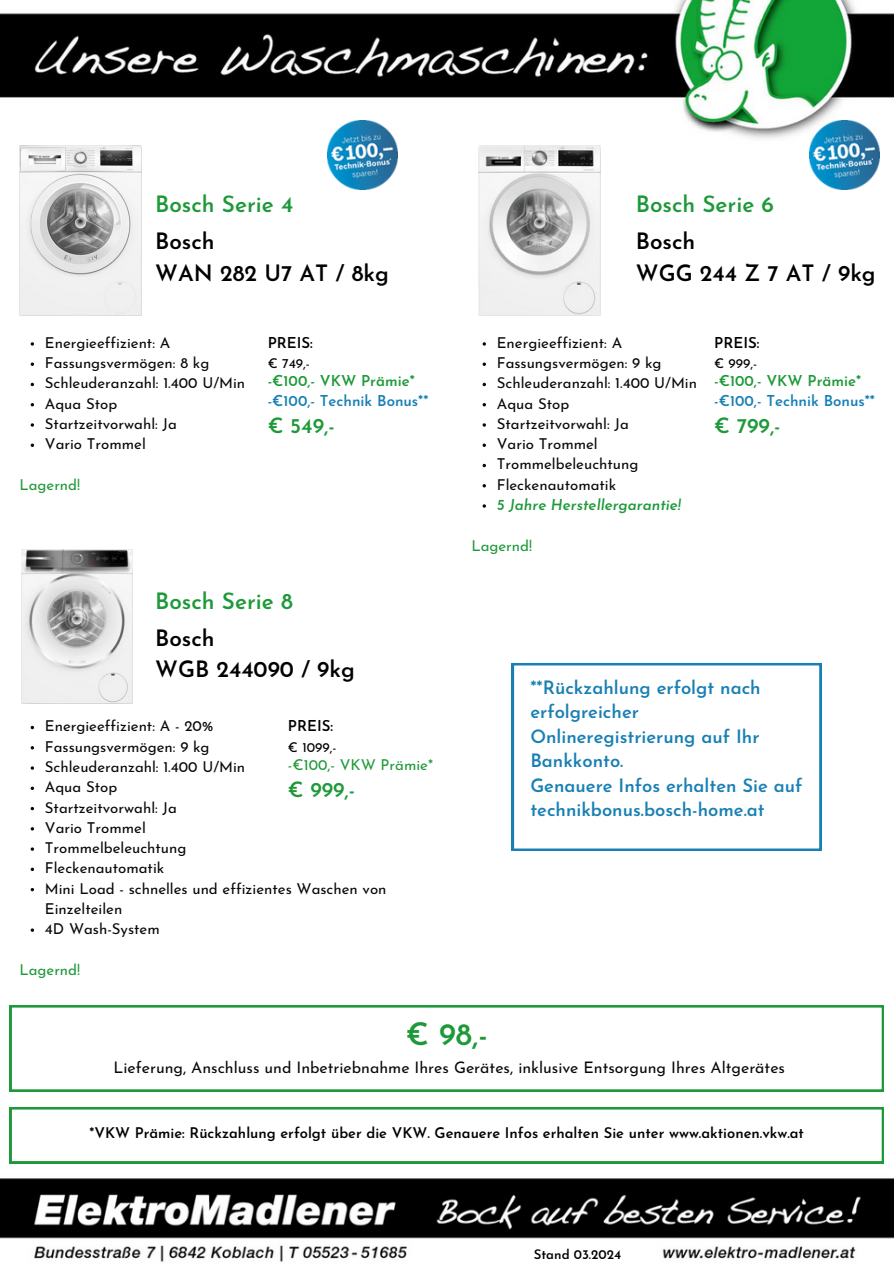
<style>
.page{position:relative;width:894px;height:1264px;background:#fff}
.page>*{position:absolute;margin:0;border:0;box-sizing:border-box;transform-origin:0 0}
.t1{font:600 30.9px "Josefin Sans";color:#1e993a}
.t2{font:600 22.5px/31.5px "Josefin Sans";color:#000}
.t3{font:600 22.5px "Josefin Sans";color:#1e993a}
.t4{font:600 21px "Josefin Sans";color:#1e993a}
.t5{font:600 18.45px/24.5px "Josefin Sans";color:#187fb4}
.t6{font:15.9px "Josefin Sans";color:#080808}
.t7{font:15px/20.2px "Josefin Sans";color:#080808}
.t8{font:600 15px/20.2px "Josefin Sans";color:#187fb4}
.t9{font:15px "Josefin Sans";color:#1e993a}
.t10{font:italic 600 15px "Josefin Sans";color:#1e993a}
.t11{font:600 15px "Josefin Sans";color:#000}
.t12{font:600 14.7px "Josefin Sans";color:#000}
.t13{font:13.5px "Josefin Sans";color:#000}
.t14{font:600 13.2px "Josefin Sans";color:#000}
.s1{color:#1e993a}
</style>
<div class="page">
<img style="left:0;top:0;width:893px;height:1262px">
<img style="left:809px;top:120px;width:70px;height:70px">
<img style="left:19px;top:145px;width:122px;height:170px">
<img style="left:328px;top:120px;width:69px;height:70px">
<svg style="left:511px;top:663px;width:310px;height:187px"></svg>
<svg style="left:10px;top:1005px;width:873px;height:86px"></svg>
<img style="left:19px;top:549px;width:122px;height:154px">
<svg style="left:10px;top:1107px;width:873px;height:56px"></svg>
<img style="left:478px;top:145px;width:125px;height:170px">
<svg style="left:482px;top:342px;width:4px;height:3px"></svg>
<svg style="left:482px;top:362px;width:4px;height:4px"></svg>
<svg style="left:482px;top:383px;width:4px;height:3px"></svg>
<svg style="left:482px;top:403px;width:4px;height:3px"></svg>
<svg style="left:482px;top:423px;width:4px;height:3px"></svg>
<svg style="left:482px;top:443px;width:4px;height:4px"></svg>
<svg style="left:482px;top:464px;width:4px;height:3px"></svg>
<svg style="left:482px;top:484px;width:4px;height:3px"></svg>
<svg style="left:482px;top:504px;width:4px;height:3px"></svg>
<svg style="left:31px;top:362px;width:3px;height:4px"></svg>
<svg style="left:31px;top:443px;width:3px;height:4px"></svg>
<svg style="left:31px;top:786px;width:3px;height:4px"></svg>
<svg style="left:31px;top:867px;width:3px;height:4px"></svg>
<p class="t3" style="left:155px;top:195px;width:139px">Bosch Serie 4</p>
<p class="t3" style="left:635px;top:195px;width:140px">Bosch Serie 6</p>
<p class="t2" style="left:155px;top:227px;width:235px">Bosch<br>WAN 282 U7 AT / 8kg</p>
<p class="t2" style="left:635px;top:227px;width:241px">Bosch<br>WGG 244 Z 7 AT / 9kg</p>
<p class="t7" style="left:45px;top:334px;width:127px">Energieeffizient: A</p>
<h3 class="t7" style="left:45px;top:354px;width:166px">Fassungsvermögen: 8 kg</h3>
<h3 class="t7" style="left:45px;top:374px;width:202px">Schleuderanzahl: 1.400 U/Min</h3>
<p class="t7" style="left:45px;top:395px;width:74px">Aqua Stop</p>
<h1 class="t7" style="left:45px;top:415px;width:133px">Startzeitvorwahl: Ja</h1>
<h1 class="t7" style="left:45px;top:435px;width:102px">Vario Trommel</h1>
<p class="t9" style="left:19px;top:478px;width:62px">Lagernd!</p>
<p class="t11" style="left:267px;top:336px;width:47px">PREIS:</p>
<p class="t13" style="left:267px;top:358px;width:44px">€ 749,-</p>
<p class="t8" style="left:267px;top:372px;width:162px"><span class="s1">-€100,- VKW Prämie* </span>-€100,- Technik Bonus**</p>
<p class="t4" style="left:267px;top:417px;width:68px">€ 549,-</p>
<h2 class="t3" style="left:155px;top:592px;width:139px">Bosch Serie 8</h2>
<p class="t2" style="left:155px;top:624px;width:201px">Bosch<br>WGB 244090 / 9kg</p>
<p class="t7" style="left:45px;top:717px;width:170px">Energieeffizient: A - 20%</p>
<p class="t7" style="left:45px;top:738px;width:166px">Fassungsvermögen: 9 kg</p>
<p class="t7" style="left:45px;top:758px;width:202px">Schleuderanzahl: 1.400 U/Min</p>
<p class="t7" style="left:45px;top:778px;width:74px">Aqua Stop</p>
<p class="t7" style="left:45px;top:798px;width:133px">Startzeitvorwahl: Ja</p>
<p class="t7" style="left:45px;top:819px;width:102px">Vario Trommel</p>
<p class="t7" style="left:45px;top:839px;width:143px">Trommelbeleuchtung</p>
<p class="t7" style="left:45px;top:859px;width:121px">Fleckenautomatik</p>
<p class="t7" style="left:45px;top:879px;width:343px">Mini Load - schnelles und effizientes Waschen von<br>Einzelteilen</p>
<h3 class="t7" style="left:45px;top:920px;width:116px">4D Wash-System</h3>
<h3 class="t9" style="left:19px;top:963px;width:62px">Lagernd!</h3>
<h3 class="t11" style="left:288px;top:720px;width:47px">PREIS:</h3>
<h3 class="t13" style="left:288px;top:741px;width:50px">€ 1099,-</h3>
<h3 class="t9" style="left:288px;top:758px;width:146px">-€100,- VKW Prämie*</h3>
<h3 class="t4" style="left:288px;top:781px;width:69px">€ 999,-</h3>
<p class="t7" style="left:496px;top:334px;width:127px">Energieeffizient: A</p>
<p class="t7" style="left:496px;top:354px;width:166px">Fassungsvermögen: 9 kg</p>
<p class="t7" style="left:496px;top:374px;width:202px">Schleuderanzahl: 1.400 U/Min</p>
<p class="t7" style="left:496px;top:395px;width:74px">Aqua Stop</p>
<h3 class="t7" style="left:496px;top:415px;width:133px">Startzeitvorwahl: Ja</h3>
<h3 class="t7" style="left:496px;top:435px;width:102px">Vario Trommel</h3>
<p class="t7" style="left:496px;top:455px;width:143px">Trommelbeleuchtung</p>
<p class="t7" style="left:496px;top:476px;width:121px">Fleckenautomatik</p>
<p class="t10" style="left:496px;top:498px;width:185px">5 Jahre Herstellergarantie!</p>
<p class="t9" style="left:471px;top:539px;width:62px">Lagernd!</p>
<p class="t11" style="left:714px;top:336px;width:47px">PREIS:</p>
<p class="t13" style="left:714px;top:358px;width:45px">€ 999,-</p>
<p class="t8" style="left:714px;top:372px;width:162px"><span class="s1">-€100,- VKW Prämie* </span>-€100,- Technik Bonus**</p>
<p class="t4" style="left:714px;top:417px;width:68px">€ 799,-</p>
<h1 class="t5" style="left:530px;top:677px;width:232px">**Rückzahlung erfolgt nach erfolgreicher<br>Onlineregistrierung auf Ihr<br>Bankkonto.</h1>
<p class="t5" style="left:530px;top:774px;width:273px">Genauere Infos erhalten Sie auf technikbonus.bosch-home.at</p>
<h1 class="t1" style="left:405px;top:1021px;width:83px">€ 98,-</h1>
<h1 class="t6" style="left:113px;top:1061px;width:673px">Lieferung, Anschluss und Inbetriebnahme Ihres Gerätes, inklusive Entsorgung Ihres Altgerätes</h1>
<h1 class="t12" style="left:89px;top:1127px;width:716px">*VKW Prämie: Rückzahlung erfolgt über die VKW. Genauere Infos erhalten Sie unter www.aktionen.vkw.at</h1>
<p class="t14" style="left:533px;top:1249px;width:89px">Stand 03.2024</p>
</div>
